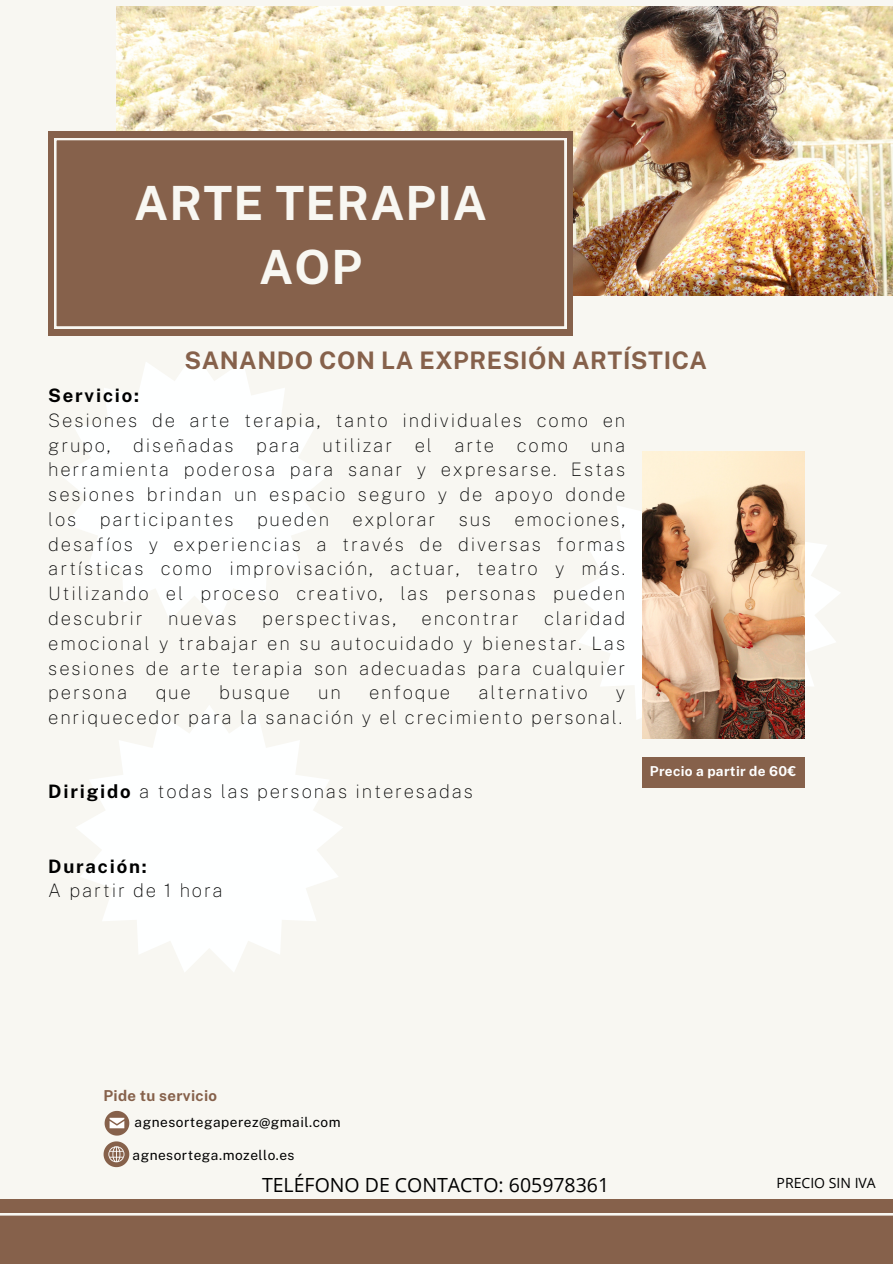
<style>
.page{position:relative;width:893px;height:1264px;background:#fff}
.page>*{position:absolute;margin:0;border:0;box-sizing:border-box;transform-origin:0 0}
.t1{font:700 47.1px/64.2px "Public Sans";letter-spacing:.02em;color:#f8f7f2;text-align:center}
.t2{font:700 24.15px "Public Sans";letter-spacing:.02em;color:#86614b}
.t3{font:19.5px "Open Sans";color:#000}
.t4{font:100 18.45px/24.8px "Public Sans";letter-spacing:.1em;color:#000}
.t5{font:700 15px "Public Sans";letter-spacing:.02em;color:#86614b}
.t6{font:14.1px "Open Sans";color:#000}
.t7{font:13.65px "Public Sans";letter-spacing:.035em;color:#000}
.t8{font:700 13.65px "Public Sans";letter-spacing:.02em;color:#fff}
.s1{font-weight:700}
</style>
<div class="page">
<div style="left:0;top:0;width:892px;height:1263px;background:#f8f7f2"></div>
<svg style="left:574px;top:470px;width:266px;height:268px"></svg>
<img style="left:642px;top:451px;width:162px;height:287px">
<svg style="left:62px;top:353px;width:265px;height:266px;fill:#feffff"></svg>
<div style="left:642px;top:757px;width:162px;height:30px;background:#86614b"></div>
<img style="left:117px;top:6px;width:775px;height:289px">
<div style="left:48px;top:131px;width:524px;height:205px;background:#86614b"></div>
<svg style="left:54px;top:138px;width:512px;height:190px"></svg>
<svg style="left:76px;top:706px;width:267px;height:266px;fill:#feffff"></svg>
<div style="left:0;top:1199px;width:892px;height:64px;background:#86614b"></div>
<svg style="left:0;top:1213px;width:892px;height:3px;background:#e9e3dc"></svg>
<svg style="left:105px;top:1110px;width:24px;height:25px"></svg>
<svg style="left:104px;top:1141px;width:25px;height:26px"></svg>
<h6 class="t1" style="left:134px;top:171px;width:354px">ARTE TERAPIA<br>AOP</h6>
<p class="t2" style="left:184px;top:346px;width:524px">SANANDO CON LA EXPRESIÓN ARTÍSTICA</p>
<h4 class="t4" style="left:48px;top:383px;width:578px"><span class="s1">Servicio:<br></span>Sesiones de arte terapia, tanto individuales como en grupo, diseñadas para utilizar el arte como una herramienta poderosa para sanar y expresarse. Estas sesiones brindan un espacio seguro y de apoyo donde los</h4>
<h4 class="t4" style="left:100px;top:507px;width:135px">participantes</h4>
<h4 class="t4" style="left:257px;top:507px;width:74px">pueden</h4>
<h4 class="t4" style="left:352px;top:507px;width:85px">explorar</h4>
<h4 class="t4" style="left:458px;top:507px;width:34px">sus</h4>
<h4 class="t4" style="left:48px;top:507px;width:578px;text-align:justify;text-indent:466px">emociones, desafíos y experiencias a través de diversas formas artísticas como improvisación, actuar, teatro y más.<br>Utilizando el proceso creativo, las personas pueden descubrir</h4>
<h4 class="t4" style="left:48px;top:606px;width:578px;text-align:justify;text-indent:495px">claridad emocional y trabajar en su autocuidado y bienestar. Las sesiones de arte terapia son adecuadas para cualquier persona</h4>
<h4 class="t4" style="left:168px;top:606px;width:70px">nuevas</h4>
<h4 class="t4" style="left:262px;top:606px;width:136px">perspectivas,</h4>
<h4 class="t4" style="left:421px;top:606px;width:98px">encontrar</h4>
<h4 class="t4" style="left:156px;top:680px;width:37px">que</h4>
<h4 class="t4" style="left:219px;top:680px;width:72px">busque</h4>
<h4 class="t4" style="left:318px;top:680px;width:24px">un</h4>
<h4 class="t4" style="left:369px;top:680px;width:82px">enfoque</h4>
<h4 class="t4" style="left:478px;top:680px;width:111px">alternativo</h4>
<h4 class="t4" style="left:48px;top:680px;width:578px;text-align:right">y<br>enriquecedor para la sanación y el crecimiento personal.</h4>
<h4 class="t4" style="left:48px;top:779px;width:426px"><span class="s1">Dirigido</span> a todas las personas interesadas</h4>
<h4 class="t4" style="left:48px;top:853px;width:176px"><span class="s1">Duración:<br></span>A partir de 1 hora</h4>
<h1 class="t8" style="left:649px;top:763px;width:148px">Precio a partir de 60€</h1>
<p class="t5" style="left:103px;top:1086px;width:115px">Pide tu servicio</p>
<h6 class="t7" style="left:134px;top:1114px;width:208px">agnesortegaperez@gmail.com</h6>
<p class="t7" style="left:132px;top:1146px;width:164px">agnesortega.mozello.es</p>
<p class="t3" style="left:262px;top:1171px;width:349px">TELÉFONO DE CONTACTO: 605978361</p>
<p class="t6" style="left:776px;top:1172px;width:101px">PRECIO SIN IVA</p>
</div>
